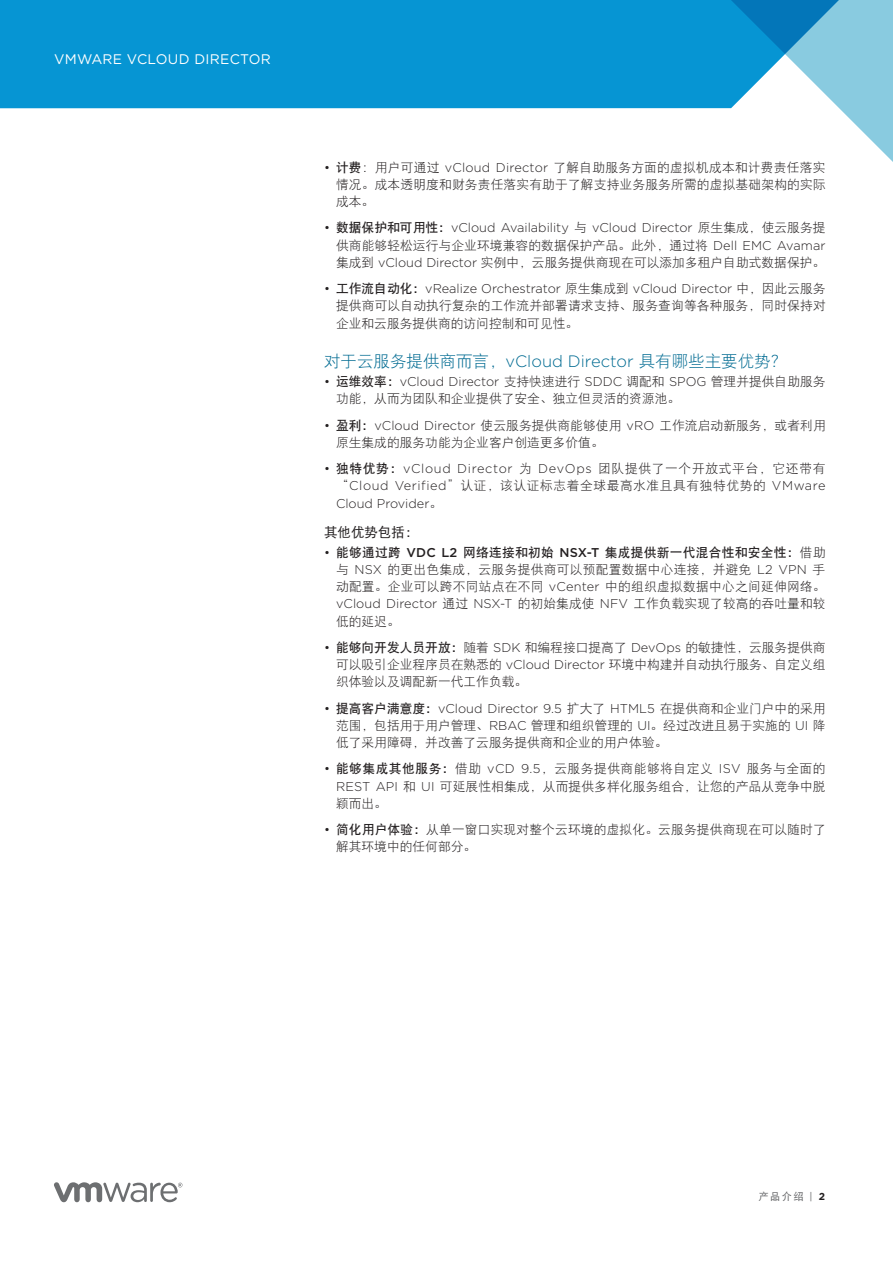
<style>
.page{position:relative;width:893px;height:1263px;background:#fff}
.page>*{position:absolute;margin:0;border:0;box-sizing:border-box;transform-origin:0 0}
.t1{font:16.5px "DF Hei W3";color:#006b92}
.t2{font:13.8px "Gotham";letter-spacing:.02em;color:#fff}
.t3{font:13.5px "DF Hei W5";color:#231f20}
.t4{font:12.75px/17.2px "DF Hei W3";letter-spacing:.005em;color:#231f20}
.t5{font:300 12.75px "Gotham";color:#231f20}
.t6{font:300 12.75px "Gotham";letter-spacing:.05em;color:#231f20}
.t7{font:12.75px "DF Hei W3";letter-spacing:.045em;color:#231f20}
.t8{font:12.75px "DF Hei W7";letter-spacing:.02em;color:#231f20}
.t9{font:10.2px "DF Hei W5";color:#636466}
.s1{font-family:"Gotham";font-weight:300}
.s2{font-family:"DF Hei W7"}
.s3{font-family:"DF Hei W7";font-weight:400}
.s4{font-family:"DF Hei W3";font-weight:400}
.s5{font-family:"Gotham";font-weight:500}
.s6{font-family:"DF Hei W3"}
.s7{font-family:"Gotham"}
.s8{font-family:"Gotham";font-weight:700;color:#231f20}
</style>
<div class="page">
<div style="left:0;top:0;width:718px;height:108px;background:#0695d3"></div>
<svg style="left:718px;top:0;width:175px;height:162px"></svg>
<svg style="left:54px;top:1182px;width:128px;height:20px"></svg>
<p class="t2" style="left:54px;top:51px;width:218px">VMWARE VCLOUD DIRECTOR</p>
<p class="t4" style="left:336px;top:158px;width:491px;text-align:justify;text-indent:-12px"><span class="s1">•</span> <span class="s2">计费</span>：用户可通过 <span class="s1">vCloud Director</span> 了解自助服务方面的虚拟机成本和计费责任落实情况。成本透明度和财务责任落实有助于了解支持业务服务所需的虚拟基础架构的实际成本。</p>
<p class="t5" style="left:324px;top:220px;width:503px">• <span class="s3">数据保护和可用性：</span>vCloud Availability <span class="s4">与</span> vCloud Director <span class="s4">原生集成，使云服务提</span></p>
<p class="t4" style="left:336px;top:236px;width:491px">供商能够轻松运行与企业环境兼容的数据保护产品。此外，通过将 <span class="s1">Dell EMC Avamar</span>集成到 <span class="s1">vCloud Director</span> 实例中，云服务提供商现在可以添加多租户自助式数据保护。</p>
<p class="t5" style="left:324px;top:281px;width:503px">• <span class="s3">工作流自动化：</span>vRealize Orchestrator <span class="s4">原生集成到</span> vCloud Director <span class="s4">中，因此云服务</span></p>
<p class="t4" style="left:336px;top:297px;width:491px">提供商可以自动执行复杂的工作流并部署请求支持、服务查询等各种服务，同时保持对企业和云服务提供商的访问控制和可见性。</p>
<p class="t1" style="left:324px;top:352px;width:465px">对于云服务提供商而言，<span class="s1">vCloud Director</span> 具有哪些主要优势？</p>
<p class="t5" style="left:324px;top:374px;width:503px">• <span class="s3">运维效率：</span>vCloud Director <span class="s4">支持快速进行</span> SDDC <span class="s4">调配和</span> SPOG <span class="s4">管理并提供自助服务</span></p>
<p class="t4" style="left:336px;top:390px;width:346px">功能，从而为团队和企业提供了安全、独立但灵活的资源池。</p>
<p class="t4" style="left:336px;top:416px;width:491px;text-indent:-12px"><span class="s1">•</span> <span class="s2">盈利：</span><span class="s1">vCloud Director</span> 使云服务提供商能够使用 <span class="s1">vRO</span> 工作流启动新服务，或者利用原生集成的服务功能为企业客户创造更多价值。</p>
<p class="t6" style="left:324px;top:461px;width:503px">• <span class="s3">独特优势：</span>vCloud Director <span class="s4">为</span> DevOps <span class="s4">团队提供了一个开放式平台，它还带有</span></p>
<p class="t7" style="left:336px;top:479px;width:491px">“<span class="s1">Cloud Verified</span>”认证，该认证标志着全球最高水准且具有独特优势的 <span class="s1">VMware</span></p>
<p class="t5" style="left:336px;top:495px;width:108px">Cloud Provider<span class="s4">。</span></p>
<p class="t3" style="left:324px;top:525px;width:96px">其他优势包括：</p>
<p class="t8" style="left:324px;top:546px;width:503px"><span class="s1">•</span> 能够通过跨 <span class="s5">VDC L2</span> 网络连接和初始 <span class="s5">NSX-T</span> 集成提供新一代混合性和安全性：<span class="s6">借助</span></p>
<p class="t4" style="left:336px;top:561px;width:491px;text-align:justify">与 <span class="s1">NSX</span> 的更出色集成，云服务提供商可以预配置数据中心连接，并避免 <span class="s1">L2 VPN</span> 手动配置。企业可以跨不同站点在不同 <span class="s1">vCenter</span> 中的组织虚拟数据中心之间延伸网络。<span class="s1">vCloud Director</span> 通过 <span class="s1">NSX-T</span> 的初始集成使 <span class="s1">NFV</span> 工作负载实现了较高的吞吐量和较低的延迟。</p>
<p class="t4" style="left:336px;top:639px;width:491px;text-align:justify;text-indent:-12px"><span class="s1">•</span> <span class="s2">能够向开发人员开放：</span>随着 <span class="s1">SDK</span> 和编程接口提高了 <span class="s1">DevOps</span> 的敏捷性，云服务提供商可以吸引企业程序员在熟悉的 <span class="s1">vCloud Director</span> 环境中构建并自动执行服务、自定义组织体验以及调配新一代工作负载。</p>
<p class="t5" style="left:324px;top:700px;width:503px">• <span class="s3">提高客户满意度：</span>vCloud Director 9.5 <span class="s4">扩大了</span> HTML5 <span class="s4">在提供商和企业门户中的采用</span></p>
<p class="t4" style="left:336px;top:717px;width:491px">范围，包括用于用户管理、<span class="s1">RBAC</span> 管理和组织管理的 <span class="s1">UI</span>。经过改进且易于实施的 <span class="s1">UI</span> 降低了采用障碍，并改善了云服务提供商和企业的用户体验。</p>
<p class="t4" style="left:336px;top:760px;width:491px;text-align:justify;text-indent:-12px"><span class="s1">•</span> <span class="s2">能够集成其他服务：</span>借助 <span class="s1">vCD 9.5</span>，云服务提供商能够将自定义 <span class="s1">ISV</span> 服务与全面的<span class="s1">REST API</span> 和 <span class="s1">UI</span> 可延展性相集成，从而提供多样化服务组合，让您的产品从竞争中脱颖而出。</p>
<p class="t4" style="left:336px;top:821px;width:491px;text-indent:-12px"><span class="s1">•</span> <span class="s2">简化用户体验：</span>从单一窗口实现对整个云环境的虚拟化。云服务提供商现在可以随时了解其环境中的任何部分。</p>
<p class="t9" style="left:758px;top:1191px;width:68px">产品介绍 <span class="s7">|</span> <span class="s8">2</span></p>
</div>
